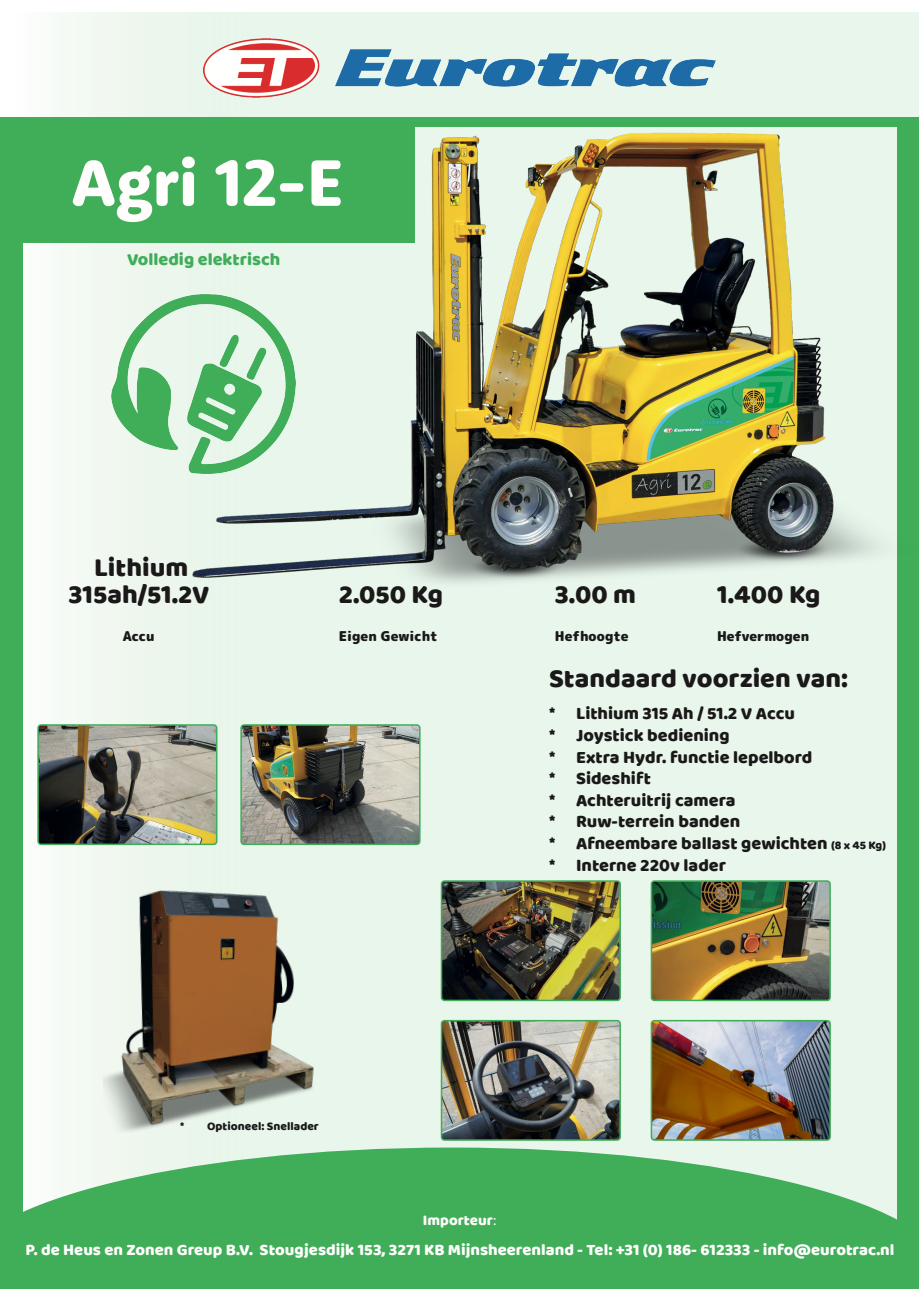
<style>
.page{position:relative;width:919px;height:1289px;background:#fff}
.page>*{position:absolute;margin:0;border:0;box-sizing:border-box;transform-origin:0 0}
.t1{font:800 67.5px "Rooney Sans";color:#fffefd}
.t2{font:27px "Baloo";color:#1a1818}
.t3{font:18px/21.6px "Baloo";color:#1a1818}
.t4{font:18px "Baloo";color:#40ad59}
.t5{font:16.5px "Baloo";color:#fffefd}
.t6{font:15px "Baloo";color:#fffefd}
.t7{font:13.5px "rounded mplus 1 c black";color:#1a1818}
.t8{font:12px "Baloo";color:#1a1818}
.s1{font-size:12px}
.s2{font-style:inherit}
</style>
<div class="page">
<div style="left:13px;top:13px;width:905px;height:1263px;background:linear-gradient(to right,#eff8f0,#e4f5e8)"></div>
<div style="left:22px;top:127px;width:392px;height:116px;background:#40ad59"></div>
<div style="left:13px;top:117px;width:905px;height:10px;background:#40ad59"></div>
<div style="left:0;top:117px;width:22px;height:1149px;background:#40ad59"></div>
<div style="left:897px;top:127px;width:21px;height:1149px;background:#40ad59"></div>
<svg style="left:0;top:1147px;width:918px;height:141px;background:#57b76d"></svg>
<img style="left:73px;top:13px;width:845px;height:700px">
<img style="left:443px;top:1022px;width:175px;height:115px">
<div style="left:440px;top:1019px;width:181px;height:121px;border:2px solid #40ad59;border-radius:3px"></div>
<img style="left:653px;top:883px;width:174px;height:115px">
<div style="left:650px;top:880px;width:180px;height:121px;border:2px solid #40ad59;border-radius:3px"></div>
<img style="left:443px;top:883px;width:175px;height:115px">
<div style="left:440px;top:880px;width:181px;height:121px;border:2px solid #3fad59;border-radius:3px"></div>
<img style="left:40px;top:727px;width:174px;height:115px">
<div style="left:37px;top:724px;width:180px;height:121px;border:2px solid #3fad59;border-radius:3px"></div>
<img style="left:243px;top:727px;width:174px;height:115px">
<div style="left:240px;top:724px;width:180px;height:121px;border:2px solid #3fad59;border-radius:3px"></div>
<img style="left:112px;top:294px;width:184px;height:179px">
<img style="left:94px;top:872px;width:245px;height:265px">
<img style="left:653px;top:1022px;width:174px;height:115px">
<div style="left:650px;top:1019px;width:180px;height:121px;border:2px solid #40ad59;border-radius:3px"></div>
<h1 class="t1" style="left:72px;top:138px;width:273px">Agri 12-E</h1>
<p class="t4" style="left:127px;top:248px;width:155px">Volledig elektrisch</p>
<h2 class="t2" style="left:94px;top:550px;width:96px">Lithium</h2>
<h2 class="t2" style="left:69px;top:578px;width:142px">315ah/51.2V</h2>
<h2 class="t2" style="left:339px;top:578px;width:106px">2.050 Kg</h2>
<h2 class="t2" style="left:555px;top:578px;width:83px">3.00 m</h2>
<h2 class="t2" style="left:717px;top:578px;width:105px">1.400 Kg</h2>
<p class="t7" style="left:123px;top:626px;width:33px">Accu</p>
<p class="t7" style="left:339px;top:626px;width:100px">Eigen Gewicht</p>
<p class="t7" style="left:555px;top:626px;width:75px">Hefhoogte</p>
<p class="t7" style="left:717px;top:626px;width:94px">Hefvermogen</p>
<p class="t8" style="left:180px;top:1118px;width:140px">* Optioneel: Snellader</p>
<h2 class="t2" style="left:549px;top:662px;width:300px">Standaard voorzien van:</h2>
<p class="t3" style="left:549px;top:702px;width:338px">* Lithium 315 Ah / 51.2 V Accu<br>* Joystick bediening<br>* Extra Hydr. functie lepelbord<br>* Sideshift<br>* Achteruitrij camera<br>* Ruw-terrein banden<br>* Afneembare ballast gewichten <span class="s1">(8 x 45 Kg) </span>* Interne 220v lader</p>
<p class="t6" style="left:423px;top:1211px;width:75px">Importeur<span class="s2">:</span></p>
<p class="t5" style="left:25px;top:1239px;width:870px">P. de Heus en Zonen Greup B.V. Stougjesdijk 153, 3271 KB Mijnsheerenland - Tel: +31 (0) 186- 612333 - info@eurotrac.nl</p>
</div>
